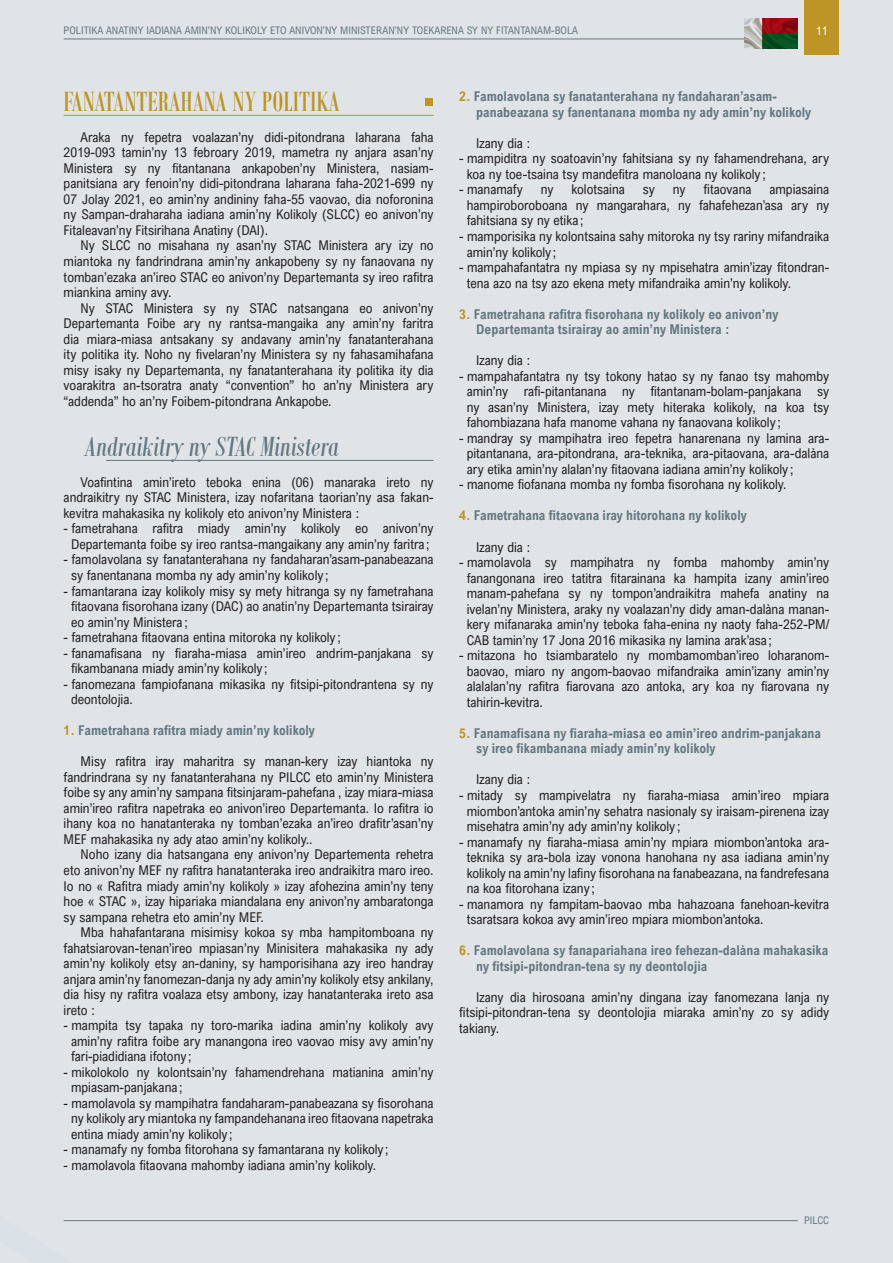
<style>
.page{position:relative;width:893px;height:1263px;background:#e0e4e6}
.page>*{position:absolute;margin:0;border:0;box-sizing:border-box;transform-origin:0 0}
.T2{font:italic 30px "Bodoni MT Condensed";color:#647882}
.T1{font:30px "Bodoni MT Condensed";color:#bd9426}
.TC_MG{font:13.5px/15.6px "Arial Nova Cond";color:#231f20;text-align:justify}
.T3{font:700 13.5px/15.5px "Arial Nova Cond";color:#647882}
.t1{font:12px "Arial Nova Cond";color:#fff}
.t2{font:10.5px "Arial Nova Cond";color:#647882}
.s1{color:#bd9426}
</style>
<div class="page">
<div style="left:805px;top:0;width:34px;height:54px;background:#bd9426"></div>
<hr style="left:64px;top:39px;width:734px;height:1px;background:#647882">
<hr style="left:64px;top:1220px;width:734px;height:1px;background:#647882">
<img style="left:745px;top:19px;width:53px;height:29px">
<hr style="left:64px;top:115px;width:370px;height:1px;background:#bd9426">
<hr style="left:106px;top:460px;width:328px;height:1px;background:#647882">
<div style="left:425px;top:99px;width:8px;height:7px;background:#bd9426"></div>
<p class="t2" style="left:64px;top:23px;width:516px">POLITIKA ANATINY IADIANA AMIN’NY KOLIKOLY ETO ANIVON’NY MINISTERAN’NY TOEKARENA SY NY FITANTANAM-BOLA</p>
<p class="t1" style="left:816px;top:23px;width:13px">11</p>
<p class="T1" style="left:64px;top:83px;width:278px">FANATANTERAHANA NY POLITIKA</p>
<p class="TC_MG" style="left:64px;top:129px;width:371px;text-indent:17px">Araka ny fepetra voalazan’ny didi-pitondrana laharana faha 2019-093 tamin’ny 13 febroary 2019, mametra ny anjara asan’ny Ministera sy ny fitantanana ankapoben’ny Ministera, nasiam&shy;panitsiana ary fenoin’ny didi-pitondrana laharana faha-2021-699 ny 07 Jolay 2021, eo amin’ny andininy faha-55 vaovao, dia noforonina ny Sampan-draharaha iadiana amin’ny Kolikoly (SLCC) eo anivon’ny Fitaleavan’ny Fitsirihana Anatiny (DAI).</p>
<p class="TC_MG" style="left:64px;top:238px;width:371px;text-indent:17px">Ny SLCC no misahana ny asan’ny STAC Ministera ary izy no miantoka ny fandrindrana amin’ny ankapobeny sy ny fanaovana ny tomban’ezaka an’ireo STAC eo anivon’ny Departemanta sy ireo rafitra miankina aminy avy.</p>
<p class="TC_MG" style="left:64px;top:300px;width:371px;text-indent:17px">Ny STAC Ministera sy ny STAC natsangana eo anivon’ny Departemanta Foibe ary ny rantsa-mangaika any amin’ny faritra dia miara-miasa antsakany sy andavany amin’ny fanatanterahana ity politika ity. Noho ny fivelaran’ny Ministera sy ny fahasamihafana misy isaky ny Departemanta, ny fanatanterahana ity politika ity dia voarakitra an-tsoratra anaty “convention” ho an’ny Ministera ary “addenda” ho an’ny Foibem-pitondrana Ankapobe.</p>
<p class="T2" style="left:85px;top:428px;width:256px">Andraikitry ny STAC Ministera</p>
<p class="TC_MG" style="left:64px;top:474px;width:371px;text-indent:17px">Voafintina amin’ireto teboka enina (06) manaraka ireto ny andraikitry ny STAC Ministera, izay nofaritana taorian’ny asa fakan&shy;kevitra mahakasika ny kolikoly eto anivon’ny Ministera :</p>
<p class="TC_MG" style="left:64px;top:521px;width:371px;text-align:center">- fametrahana rafitra miady amin’ny kolikoly eo anivon’ny<br>Departemanta foibe sy ireo rantsa-mangaikany any amin’ny faritra ;</p>
<p class="TC_MG" style="left:71px;top:552px;width:364px;text-indent:-7px">- famolavolana sy fanatanterahana ny fandaharan’asam-panabeazana sy fanentanana momba ny ady amin’ny kolikoly ;</p>
<p class="TC_MG" style="left:71px;top:583px;width:364px;text-indent:-7px">- famantarana izay kolikoly misy sy mety hitranga sy ny fametrahana fitaovana fisorohana izany (DAC) ao anatin’ny Departemanta tsirairay eo amin’ny Ministera ;</p>
<p class="TC_MG" style="left:64px;top:629px;width:279px">- fametrahana fitaovana entina mitoroka ny kolikoly ;</p>
<p class="TC_MG" style="left:71px;top:645px;width:364px;text-indent:-7px">- fanamafisana ny fiaraha-miasa amin’ireo andrim-panjakana sy fikambanana miady amin’ny kolikoly ;</p>
<p class="TC_MG" style="left:71px;top:676px;width:364px;text-indent:-7px">- fanomezana fampiofanana mikasika ny fitsipi-pitondrantena sy ny deontolojia.</p>
<p class="T3" style="left:64px;top:722px;width:253px"><span class="s1">1.</span> Fametrahana rafitra miady amin’ny kolikoly</p>
<p class="TC_MG" style="left:64px;top:753px;width:371px;text-indent:17px">Misy rafitra iray maharitra sy manan-kery izay hiantoka ny fandrindrana sy ny fanatanterahana ny PILCC eto amin’ny Ministera foibe sy any amin’ny sampana fitsinjaram-pahefana , izay miara-miasa amin’ireo rafitra napetraka eo anivon’ireo Departemanta. Io rafitra io ihany koa no hanatanteraka ny tomban’ezaka an’ireo drafitr’asan’ny MEF mahakasika ny ady atao amin’ny kolikoly..</p>
<p class="TC_MG" style="left:64px;top:847px;width:371px;text-indent:17px">Noho izany dia hatsangana eny anivon’ny Departementa rehetra eto anivon’ny MEF ny rafitra hanatanteraka ireo andraikitra maro ireo.<br>Io no « Rafitra miady amin’ny kolikoly » izay afohezina amin’ny teny hoe « STAC », izay hipariaka miandalana eny anivon’ny ambaratonga sy sampana rehetra eto amin’ny MEF.</p>
<p class="TC_MG" style="left:64px;top:924px;width:371px;text-indent:17px">Mba hahafantarana misimisy kokoa sy mba hampitomboana ny fahatsiarovan-tenan’ireo mpiasan’ny Minisitera mahakasika ny ady amin’ny kolikoly etsy an-daniny, sy hamporisihana azy ireo handray anjara amin’ny fanomezan-danja ny ady amin’ny kolikoly etsy ankilany, dia hisy ny rafitra voalaza etsy ambony, izay hanatanteraka ireto asa ireto :</p>
<p class="TC_MG" style="left:71px;top:1017px;width:364px;text-indent:-7px">- mampita tsy tapaka ny toro-marika iadina amin’ny kolikoly avy amin’ny rafitra foibe ary manangona ireo vaovao misy avy amin’ny fari-piadidiana ifotony ;</p>
<p class="TC_MG" style="left:71px;top:1064px;width:364px;text-indent:-7px">- mikolokolo ny kolontsain’ny fahamendrehana matianina amin’ny mpiasam-panjakana ;</p>
<p class="TC_MG" style="left:71px;top:1095px;width:364px;text-indent:-7px">- mamolavola sy mampihatra fandaharam-panabeazana sy fisorohana ny kolikoly ary miantoka ny fampandehanana ireo fitaovana napetraka entina miady amin’ny kolikoly ;</p>
<p class="TC_MG" style="left:64px;top:1142px;width:326px">- manamafy ny fomba fitorohana sy famantarana ny kolikoly ;</p>
<p class="TC_MG" style="left:64px;top:1157px;width:314px">- mamolavola fitaovana mahomby iadiana amin’ny kolikoly.</p>
<p class="T3" style="left:476px;top:88px;width:336px;text-indent:-17px"><span class="s1">2.</span> Famolavolana sy fanatanterahana ny fandaharan’asam&shy;panabeazana sy fanentanana momba ny ady amin’ny kolikoly</p>
<p class="TC_MG" style="left:476px;top:135px;width:55px">Izany dia :</p>
<p class="TC_MG" style="left:467px;top:151px;width:364px;text-indent:-7px">- mampiditra ny soatoavin’ny fahitsiana sy ny fahamendrehana, ary koa ny toe-tsaina tsy mandefitra manoloana ny kolikoly ;</p>
<p class="TC_MG" style="left:459px;top:182px;width:65px">- manamafy</p>
<p class="TC_MG" style="left:541px;top:182px;width:14px">ny</p>
<p class="TC_MG" style="left:571px;top:182px;width:55px">kolotsaina</p>
<p class="TC_MG" style="left:643px;top:182px;width:14px">sy</p>
<p class="TC_MG" style="left:673px;top:182px;width:14px">ny</p>
<p class="TC_MG" style="left:704px;top:182px;width:49px">fitaovana</p>
<p class="TC_MG" style="left:467px;top:182px;width:364px;text-indent:303px">ampiasaina hampiroboroboana ny mangarahara, ny fahafehezan’asa ary ny fahitsiana sy ny etika ;</p>
<p class="TC_MG" style="left:467px;top:228px;width:364px;text-indent:-7px">- mamporisika ny kolontsaina sahy mitoroka ny tsy rariny mifandraika amin’ny kolikoly ;</p>
<p class="TC_MG" style="left:467px;top:259px;width:364px;text-indent:-7px">- mampahafantatra ny mpiasa sy ny mpisehatra amin’izay fitondran&shy;tena azo na tsy azo ekena mety mifandraika amin’ny kolikoly.</p>
<p class="T3" style="left:476px;top:306px;width:304px;text-indent:-17px"><span class="s1">3.</span> Fametrahana rafitra fisorohana ny kolikoly eo anivon’ny<br>Departemanta tsirairay ao amin’ny Ministera :</p>
<p class="TC_MG" style="left:476px;top:352px;width:55px">Izany dia :</p>
<p class="TC_MG" style="left:467px;top:368px;width:364px;text-indent:-7px">- mampahafantatra ny tsy tokony hatao sy ny fanao tsy mahomby amin’ny rafi-pitantanana ny fitantanam-bolam-panjakana sy ny asan’ny Ministera, izay mety hiteraka kolikoly, na koa tsy fahombiazana hafa manome vahana ny fanaovana kolikoly ;</p>
<p class="TC_MG" style="left:467px;top:430px;width:364px;text-indent:-7px">- mandray sy mampihatra ireo fepetra hanarenana ny lamina ara&shy;pitantanana, ara-pitondrana, ara-teknika, ara-pitaovana, ara-dalàna ary etika amin’ny alalan’ny fitaovana iadiana amin’ny kolikoly ;</p>
<p class="TC_MG" style="left:459px;top:477px;width:329px">- manome fiofanana momba ny fomba fisorohana ny kolikoly.</p>
<p class="T3" style="left:459px;top:508px;width:289px"><span class="s1">4.</span> Fametrahana fitaovana iray hitorohana ny kolikoly</p>
<p class="TC_MG" style="left:476px;top:539px;width:55px">Izany dia :</p>
<p class="TC_MG" style="left:467px;top:554px;width:364px;text-indent:-7px">- mamolavola sy mampihatra ny fomba mahomby amin’ny fanangonana ireo tatitra fitarainana ka hampita izany amin’ireo manam-pahefana sy ny tompon’andraikitra mahefa anatiny na ivelan’ny Ministera, araky ny voalazan’ny didy aman-dalàna manan&shy;kery mifanaraka amin’ny teboka faha-enina ny naoty faha-252-PM/ CAB tamin’ny 17 Jona 2016 mikasika ny lamina arak’asa ;</p>
<p class="TC_MG" style="left:467px;top:647px;width:364px;text-indent:-7px">- mitazona ho tsiambaratelo ny mombamomban’ireo loharanom&shy;baovao, miaro ny angom-baovao mifandraika amin’izany amin’ny alalalan’ny rafitra fiarovana azo antoka, ary koa ny fiarovana ny tahirin-kevitra.</p>
<p class="T3" style="left:476px;top:725px;width:346px;text-indent:-17px"><span class="s1">5.</span> Fanamafisana ny fiaraha-miasa eo amin’ireo andrim-panjakana sy ireo fikambanana miady amin’ny kolikoly</p>
<p class="TC_MG" style="left:476px;top:772px;width:55px">Izany dia :</p>
<p class="TC_MG" style="left:467px;top:787px;width:364px;text-indent:-7px">- mitady sy mampivelatra ny fiaraha-miasa amin’ireo mpiara miombon’antoka amin’ny sehatra nasionaly sy iraisam-pirenena izay misehatra amin’ny ady amin’ny kolikoly ;</p>
<p class="TC_MG" style="left:467px;top:834px;width:364px;text-indent:-7px">- manamafy ny fiaraha-miasa amin’ny mpiara miombon’antoka ara&shy;teknika sy ara-bola izay vonona hanohana ny asa iadiana amin’ny kolikoly na amin’ny lafiny fisorohana na fanabeazana, na fandrefesana na koa fitorohana izany ;</p>
<p class="TC_MG" style="left:467px;top:896px;width:364px;text-indent:-7px">- manamora ny fampitam-baovao mba hahazoana fanehoan-kevitra tsaratsara kokoa avy amin’ireo mpiara miombon’antoka.</p>
<p class="T3" style="left:476px;top:942px;width:354px;text-indent:-17px"><span class="s1">6.</span> Famolavolana sy fanapariahana ireo fehezan-dalàna mahakasika ny fitsipi-pitondran-tena sy ny deontolojia</p>
<p class="TC_MG" style="left:459px;top:989px;width:371px;text-indent:17px">Izany dia hirosoana amin’ny dingana izay fanomezana lanja ny fitsipi-pitondran-tena sy deontolojia miaraka amin’ny zo sy adidy takiany.</p>
<p class="t2" style="left:804px;top:1214px;width:26px">PILCC</p>
</div>
